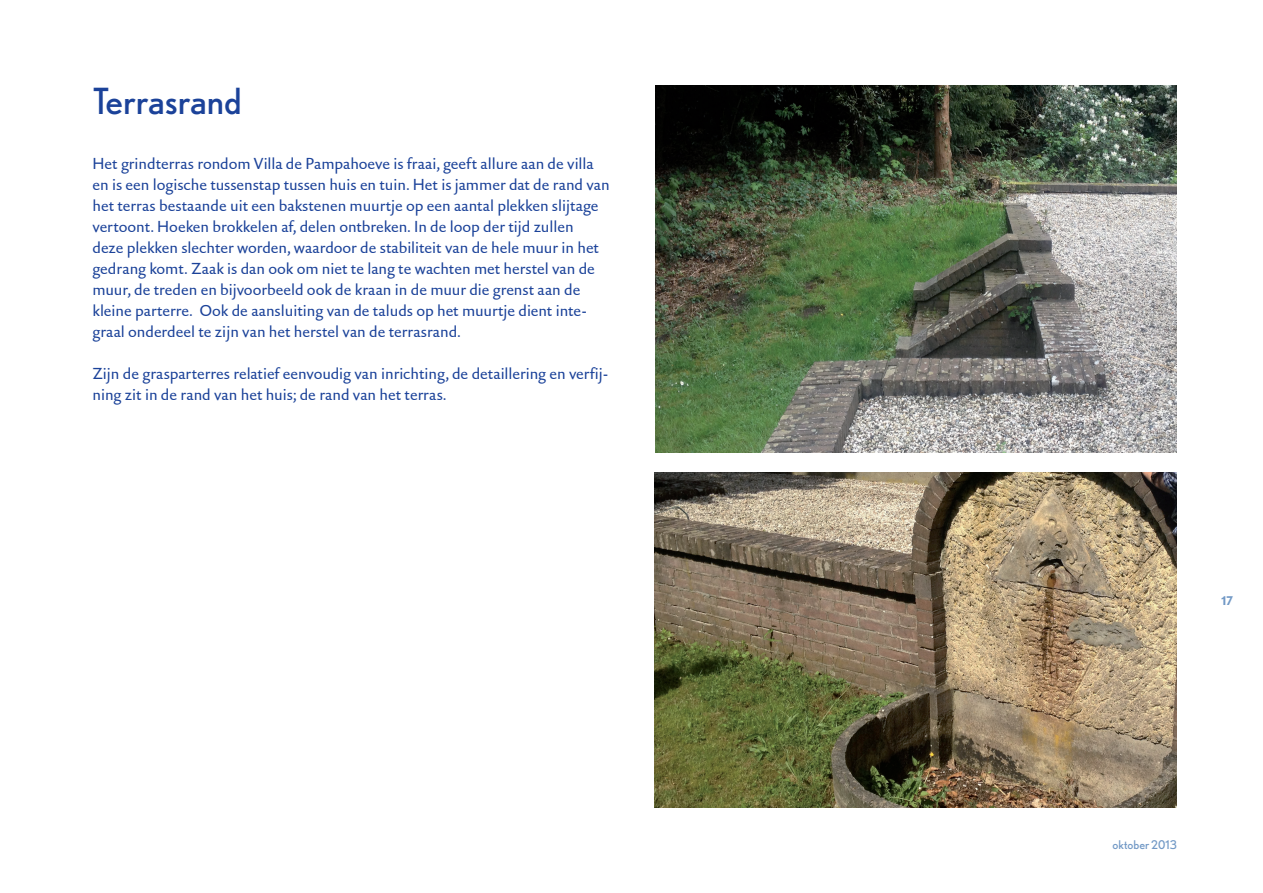
<style>
.page{position:relative;width:1263px;height:893px;background:#fff}
.page>*{position:absolute;margin:0;border:0;box-sizing:border-box;transform-origin:0 0}
.t1{font:36px "Nobel";color:#1b4299}
.t2{font:16.5px/21px "DTL Haarlemmer Sans D";color:#1b4299}
.t3{font:12px "Nobel";color:#7299c6}
.t4{font:700 12px "Nobel";color:#7299c6}
</style>
<div class="page">
<img style="left:655px;top:85px;width:522px;height:367px">
<img style="left:655px;top:472px;width:522px;height:336px">
<h1 class="t1" style="left:92px;top:81px;width:151px">Terrasrand</h1>
<p class="t2" style="left:92px;top:153px;width:519px">Het grindterras rondom Villa de Pampahoeve is fraai, geeft allure aan de villa en is een logische tussenstap tussen huis en tuin. Het is jammer dat de rand van het terras bestaande uit een bakstenen muurtje op een aantal plekken slijtage vertoont. Hoeken brokkelen af, delen ontbreken. In de loop der tijd zullen<br>deze plekken slechter worden, waardoor de stabiliteit van de hele muur in het gedrang komt. Zaak is dan ook om niet te lang te wachten met herstel van de muur, de treden en bijvoorbeeld ook de kraan in de muur die grenst aan de kleine parterre. Ook de aansluiting van de taluds op het muurtje dient inte&shy;graal onderdeel te zijn van het herstel van de terrasrand.</p>
<p class="t2" style="left:92px;top:363px;width:517px">Zijn de grasparterres relatief eenvoudig van inrichting, de detaillering en verfij&shy;ning zit in de rand van het huis; de rand van het terras.</p>
<p class="t4" style="left:1221px;top:594px;width:13px">17</p>
<p class="t3" style="left:1112px;top:837px;width:66px">oktober 2013</p>
</div>
